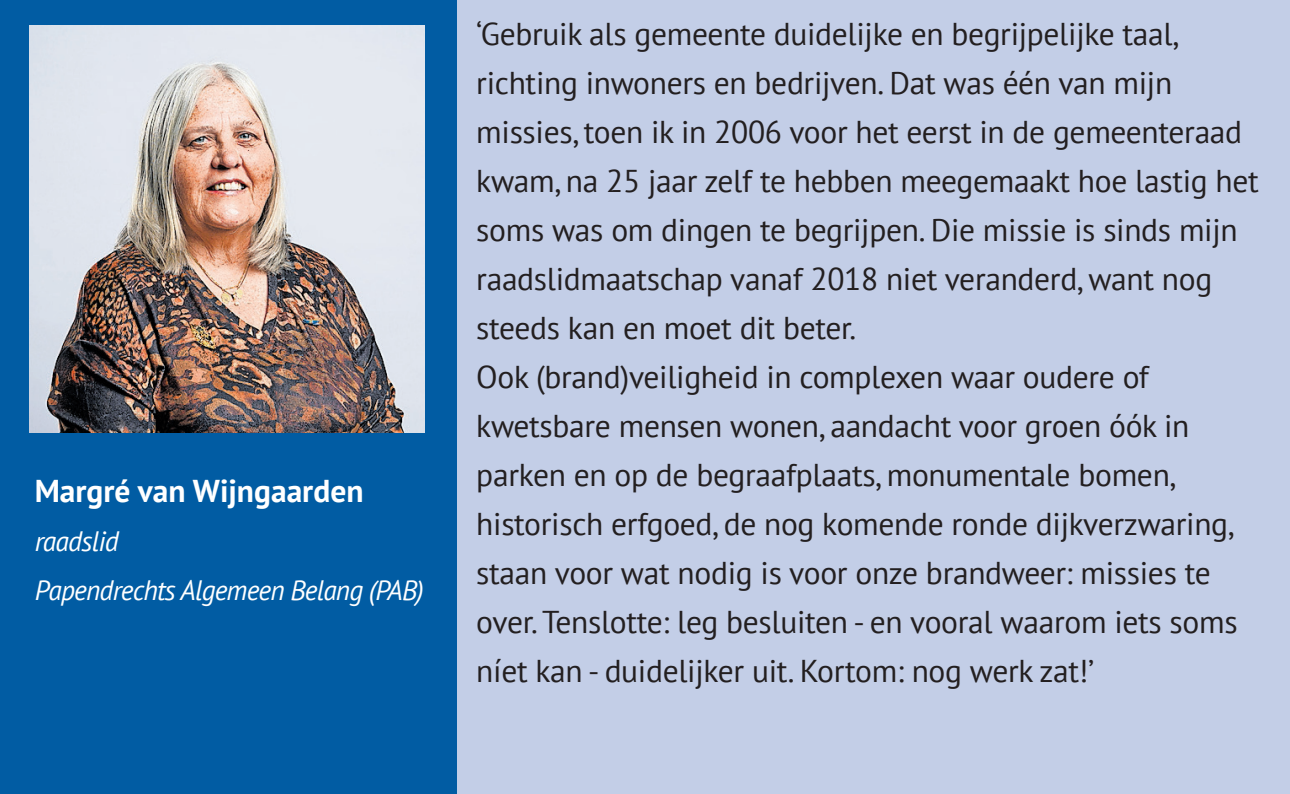
<style>
.page{position:relative;width:1290px;height:794px;background:#fff}
.page>*{position:absolute;margin:0;border:0;box-sizing:border-box;transform-origin:0 0}
.Tekst_body{font:31.5px/49px "PT Sans";letter-spacing:-.01em;color:#231f20}
.Tekst_body-2{font:700 31.5px "PT Sans";color:#fff}
.Tekst_body-3{font:italic 28px "PT Sans";letter-spacing:-.03em;color:#fff}
</style>
<div class="page">
<div style="left:451px;top:0;width:839px;height:794px;background:#c3cee7"></div>
<div style="left:0;top:0;width:456px;height:794px;background:#015ca3"></div>
<img style="left:30px;top:25px;width:395px;height:407px">
<p class="Tekst_body-2" style="left:35px;top:469px;width:330px">Margré van Wijngaarden</p>
<p class="Tekst_body-3" style="left:35px;top:523px;width:86px">raadslid</p>
<p class="Tekst_body-3" style="left:35px;top:572px;width:390px">Papendrechts Algemeen Belang (PAB)</p>
<p class="Tekst_body" style="left:476px;top:9px;width:784px">‘Gebruik als gemeente duidelijke en begrijpelijke taal, richting inwoners en bedrijven. Dat was één van mijn missies, toen ik in 2006 voor het eerst in de gemeenteraad kwam, na 25 jaar zelf te hebben meegemaakt hoe lastig het soms was om dingen te begrijpen. Die missie is sinds mijn raadslidmaatschap vanaf 2018 niet veranderd, want nog steeds kan en moet dit beter.</p>
<p class="Tekst_body" style="left:476px;top:352px;width:763px">Ook (brand)veiligheid in complexen waar oudere of kwetsbare mensen wonen, aandacht voor groen óók in parken en op de begraafplaats, monumentale bomen, historisch erfgoed, de nog komende ronde dijkverzwaring, staan voor wat nodig is voor onze brandweer: missies te over. Tenslotte: leg besluiten - en vooral waarom iets soms níet kan - duidelijker uit. Kortom: nog werk zat!’</p>
</div>
